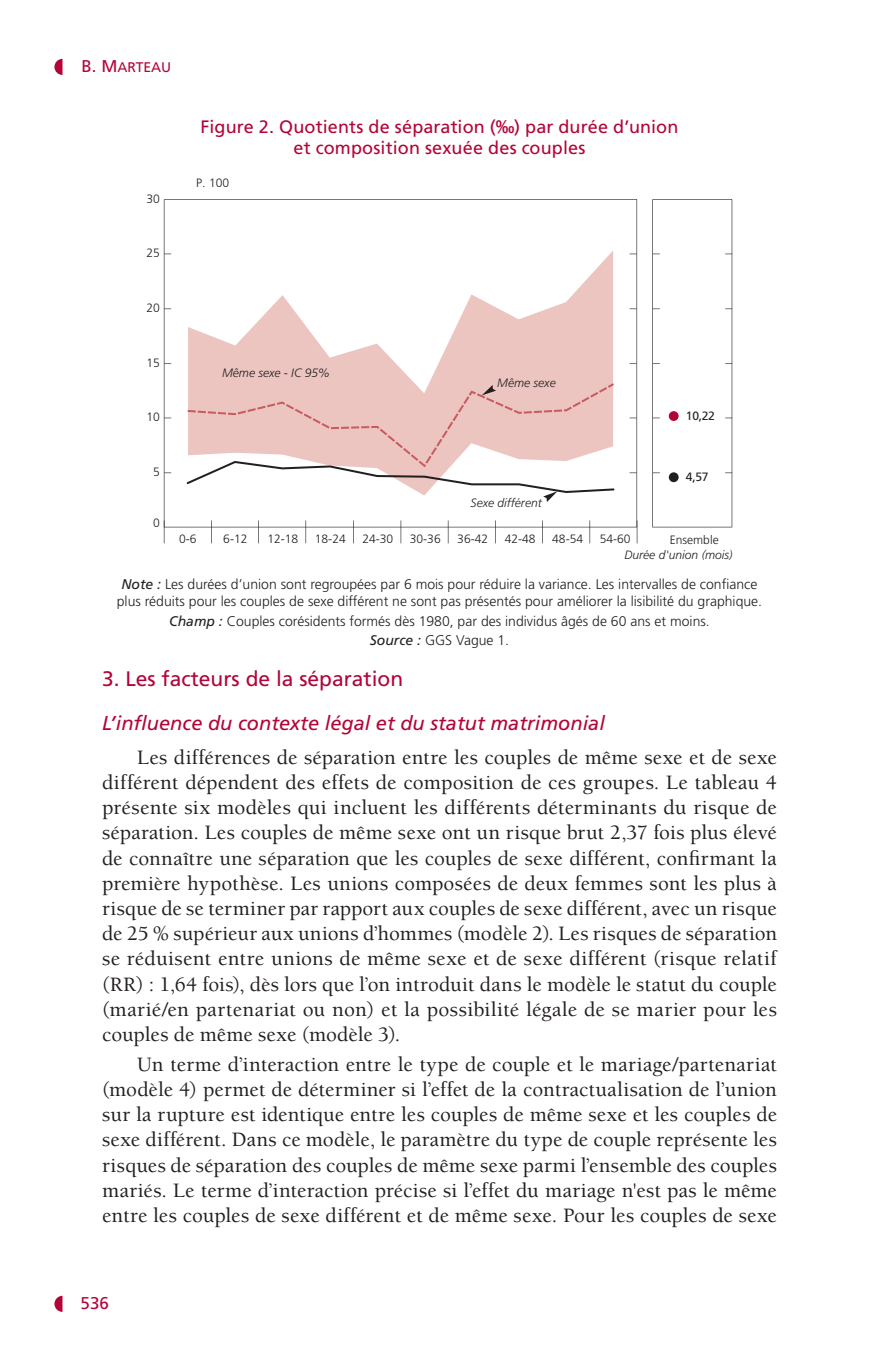
<style>
.page{position:relative;width:879px;height:1361px;background:#fff}
.page>*{position:absolute;margin:0;border:0;box-sizing:border-box;transform-origin:0 0}
.t1{font:500 21px/25.2px "Berkeley Std";color:#231f20;text-align:justify}
.t2{font:21px "Frutiger LT Std";color:#b30437}
.t3{font:italic 20px "Frutiger LT Std";color:#b30437}
.t4{font:18px/21.6px "Frutiger LT Std";letter-spacing:.01em;color:#b30437;text-align:center}
.t5{font:17px "Frutiger LT Std Roman SC820";color:#b30437}
.t6{font:300 14px/16.8px "Frutiger LT Std";color:#231f20;text-align:center}
.t7{font:14px "Frutiger LT Std Roman SC820";color:#b30437}
.t8{font:300 12px "Frutiger LT Std";color:#231f20}
.t9{font:italic 300 12px "Frutiger LT Std";color:#231f20}
.t10{font:12px "Frutiger LT Std";color:#231f20}
.s1{font-size:17px}
.s2{font-weight:400;font-style:italic}
</style>
<div class="page">
<svg style="left:54px;top:59px;width:8px;height:16px"></svg>
<svg style="left:54px;top:1295px;width:8px;height:17px"></svg>
<svg style="left:164px;top:527px;width:1px;height:16px"></svg>
<svg style="left:211px;top:527px;width:1px;height:16px"></svg>
<svg style="left:258px;top:527px;width:1px;height:16px"></svg>
<svg style="left:305px;top:527px;width:1px;height:16px"></svg>
<svg style="left:353px;top:527px;width:1px;height:16px"></svg>
<svg style="left:401px;top:527px;width:1px;height:16px"></svg>
<svg style="left:448px;top:527px;width:1px;height:16px"></svg>
<svg style="left:495px;top:527px;width:1px;height:16px"></svg>
<svg style="left:542px;top:527px;width:1px;height:16px"></svg>
<svg style="left:589px;top:527px;width:1px;height:16px"></svg>
<svg style="left:637px;top:520px;width:1px;height:23px"></svg>
<svg style="left:164px;top:199px;width:473px;height:328px"></svg>
<svg style="left:652px;top:199px;width:80px;height:328px"></svg>
<div style="left:669px;top:411px;width:9px;height:10px;background:#b30437;border-radius:50%"></div>
<div style="left:669px;top:472px;width:9px;height:10px;background:#231f20;border-radius:50%"></div>
<svg style="left:187px;top:383px;width:427px;height:119px"></svg>
<p class="t7" style="left:81px;top:59px;width:91px"><span class="s1">B. M</span>ARTEAU</p>
<p class="t8" style="left:146px;top:192px;width:15px">30</p>
<p class="t8" style="left:146px;top:246px;width:15px">25</p>
<p class="t8" style="left:146px;top:301px;width:15px">20</p>
<p class="t8" style="left:146px;top:356px;width:15px">15</p>
<p class="t8" style="left:146px;top:410px;width:15px">10</p>
<p class="t8" style="left:153px;top:465px;width:8px">5</p>
<p class="t8" style="left:153px;top:516px;width:8px">0</p>
<p class="t4" style="left:200px;top:116px;width:479px">Figure 2. Quotients de séparation (‰) par durée d’union et composition sexuée des couples</p>
<p class="t8" style="left:196px;top:176px;width:34px">P. 100</p>
<p class="t9" style="left:222px;top:366px;width:109px">Même sexe - IC 95%</p>
<p class="t9" style="left:497px;top:376px;width:60px">Même sexe</p>
<p class="t9" style="left:470px;top:496px;width:73px">Sexe différent</p>
<p class="t10" style="left:686px;top:409px;width:31px">10,22</p>
<p class="t10" style="left:686px;top:470px;width:24px">4,57</p>
<p class="t8" style="left:179px;top:532px;width:19px">0-6</p>
<p class="t8" style="left:223px;top:532px;width:26px">6-12</p>
<p class="t8" style="left:267px;top:532px;width:32px">12-18</p>
<p class="t8" style="left:315px;top:532px;width:32px">18-24</p>
<p class="t8" style="left:362px;top:532px;width:32px">24-30</p>
<p class="t8" style="left:410px;top:532px;width:32px">30-36</p>
<p class="t8" style="left:457px;top:532px;width:32px">36-42</p>
<p class="t8" style="left:505px;top:532px;width:32px">42-48</p>
<p class="t8" style="left:552px;top:532px;width:32px">48-54</p>
<p class="t8" style="left:600px;top:532px;width:32px">54-60</p>
<p class="t8" style="left:670px;top:533px;width:51px">Ensemble</p>
<p class="t9" style="left:624px;top:548px;width:110px">Durée d'union (mois)</p>
<p class="t6" style="left:117px;top:576px;width:647px"><span class="s2">Note :</span> Les durées d’union sont regroupées par 6 mois pour réduire la variance. Les intervalles de confiance plus réduits pour les couples de sexe différent ne sont pas présentés pour améliorer la lisibilité du graphique.</p>
<p class="t6" style="left:169px;top:611px;width:542px;line-height:19.6px"><span class="s2">Champ :</span> Couples corésidents formés dès 1980, par des individus âgés de 60 ans et moins.<br><span class="s2">Source :</span> GGS Vague 1.</p>
<p class="t2" style="left:102px;top:666px;width:303px">3. Les facteurs de la séparation</p>
<p class="t3" style="left:102px;top:711px;width:504px">L’influence du contexte légal et du statut matrimonial</p>
<p class="t1" style="left:102px;top:745px;width:676px;text-indent:35px">Les différences de séparation entre les couples de même sexe et de sexe différent dépendent des effets de composition de ces groupes. Le tableau 4 présente six modèles qui incluent les différents déterminants du risque de séparation. Les couples de même sexe ont un risque brut 2,37 fois plus élevé de connaître une séparation que les couples de sexe différent, confirmant la première hypothèse. Les unions composées de deux femmes sont les plus à risque de se terminer par rapport aux couples de sexe différent, avec un risque de 25 % supérieur aux unions d’hommes (modèle 2). Les risques de séparation se réduisent entre unions de même sexe et de sexe différent (risque relatif (RR) : 1,64 fois), dès lors que l’on introduit dans le modèle le statut du couple (marié/en partenariat ou non) et la possibilité légale de se marier pour les couples de même sexe (modèle 3).</p>
<p class="t1" style="left:102px;top:1052px;width:676px;text-indent:35px">Un terme d’interaction entre le type de couple et le mariage/partenariat (modèle 4) permet de déterminer si l’effet de la contractualisation de l’union sur la rupture est identique entre les couples de même sexe et les couples de sexe différent. Dans ce modèle, le paramètre du type de couple représente les risques de séparation des couples de même sexe parmi l’ensemble des couples mariés. Le terme d’interaction précise si l’effet du mariage n'est pas le même entre les couples de sexe différent et de même sexe. Pour les couples de sexe</p>
<p class="t5" style="left:81px;top:1292px;width:30px">536</p>
</div>
